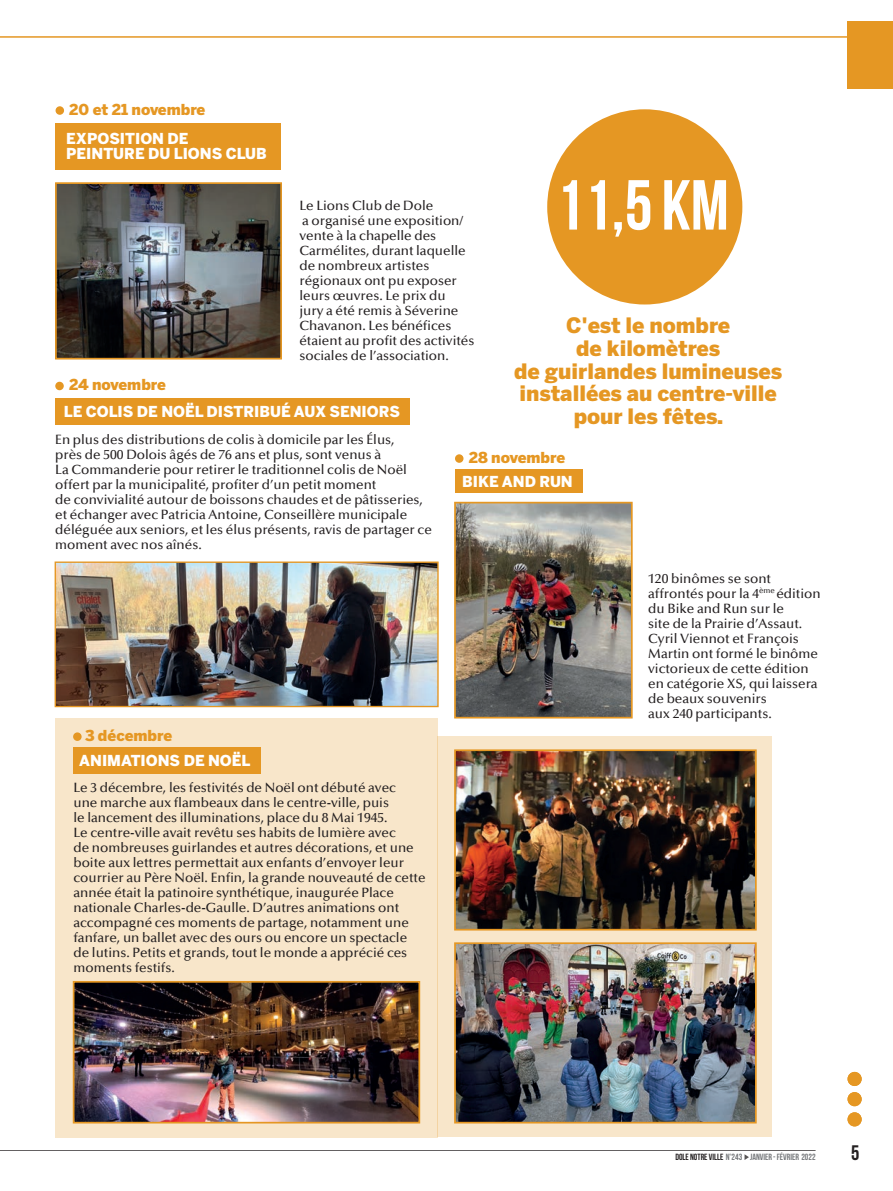
<style>
.page{position:relative;width:893px;height:1191px;background:#fff}
.page>*{position:absolute;margin:0;border:0;box-sizing:border-box;transform-origin:0 0}
.t1{font:700 70.65px "Bebas Neue";color:#fff}
.t2{font:900 21px/22.6px "Benton Sans";color:#e59723;text-align:center}
.t3{font:700 21px "Bebas Neue";color:#231f20}
.t4{font:900 15px/15px "Benton Sans";color:#fff}
.t5{font:900 15px "Benton Sans";color:#e59723}
.t6{font:500 13.5px/15px "Optima";color:#231f20}
.t7{font:700 9px "Bebas Neue";color:#76787b}
.s1{color:#231f20}
</style>
<div class="page">
<hr style="left:0;top:1150px;width:816px;height:1px;background:#231f20">
<svg style="left:744px;top:1154px;width:5px;height:6px"></svg>
<div style="left:847px;top:1112px;width:15px;height:14px;background:#e59723;border-radius:50%"></div>
<div style="left:847px;top:1092px;width:15px;height:14px;background:#e59723;border-radius:50%"></div>
<div style="left:847px;top:1071px;width:15px;height:15px;background:#e59723;border-radius:50%"></div>
<hr style="left:0;top:36px;width:870px;height:2px;background:#e59723">
<div style="left:847px;top:21px;width:46px;height:68px;background:#e59723"></div>
<div style="left:55px;top:382px;width:9px;height:8px;background:#e59723;border-radius:50%"></div>
<div style="left:55px;top:398px;width:355px;height:27px;background:#e59723"></div>
<div style="left:56px;top:106px;width:8px;height:9px;background:#e59723;border-radius:50%"></div>
<div style="left:56px;top:124px;width:225px;height:46px;background:#e59723"></div>
<img style="left:58px;top:185px;width:221px;height:171px">
<div style="left:55px;top:182px;width:227px;height:177px;border:2px solid #e59723"></div>
<div style="left:455px;top:454px;width:8px;height:9px;background:#e59723;border-radius:50%"></div>
<div style="left:455px;top:470px;width:128px;height:23px;background:#e59723"></div>
<img style="left:457px;top:505px;width:173px;height:210px">
<div style="left:454px;top:502px;width:179px;height:216px;border:2px solid #e59723"></div>
<div style="left:55px;top:718px;width:383px;height:419px;background:#f8e6ca"></div>
<div style="left:73px;top:747px;width:188px;height:27px;background:#e59723"></div>
<div style="left:73px;top:732px;width:9px;height:9px;background:#e59723;border-radius:50%"></div>
<img style="left:76px;top:984px;width:341px;height:136px">
<div style="left:73px;top:981px;width:347px;height:142px;border:2px solid #e59723"></div>
<div style="left:547px;top:109px;width:195px;height:195px;background:#e59723;border-radius:50%"></div>
<img style="left:57px;top:563px;width:380px;height:142px">
<div style="left:55px;top:561px;width:384px;height:146px;border:1px solid #e59723"></div>
<div style="left:438px;top:736px;width:334px;height:401px;background:#f8e6ca"></div>
<img style="left:457px;top:752px;width:297px;height:175px">
<div style="left:454px;top:749px;width:303px;height:181px;border:2px solid #e59723"></div>
<img style="left:457px;top:945px;width:297px;height:175px">
<div style="left:454px;top:942px;width:303px;height:181px;border:2px solid #e59723"></div>
<p class="t5" style="left:69px;top:100px;width:138px">20 et 21 novembre</p>
<p class="t4" style="left:66px;top:131px;width:202px">EXPOSITION DE<br>PEINTURE DU LIONS CLUB</p>
<p class="t6" style="left:299px;top:198px;width:177px">Le Lions Club de Dole<br>a organisé une exposition/ vente à la chapelle des<br>Carmélites, durant laquelle de nombreux artistes régionaux ont pu exposer leurs œuvres. Le prix du<br>jury a été remis à Séverine<br>Chavanon. Les bénéfices étaient au profit des activités sociales de l’association.</p>
<p class="t5" style="left:69px;top:376px;width:98px">24 novembre</p>
<p class="t4" style="left:64px;top:404px;width:338px">LE COLIS DE NOËL DISTRIBUÉ AUX SENIORS</p>
<h1 class="t1" style="left:556px;top:166px;width:175px">11,5 KM</h1>
<h2 class="t2" style="left:514px;top:314px;width:269px">C'est le nombre<br>de kilomètres<br>de guirlandes lumineuses installées au centre-ville pour les fêtes.</h2>
<p class="t6" style="left:55px;top:432px;width:378px">En plus des distributions de colis à domicile par les Élus,<br>près de 500 Dolois âgés de 76 ans et plus, sont venus à<br>La Commanderie pour retirer le traditionnel colis de Noël offert par la municipalité, profiter d’un petit moment<br>de convivialité autour de boissons chaudes et de pâtisseries, et échanger avec Patricia Antoine, Conseillère municipale déléguée aux seniors, et les élus présents, ravis de partager ce moment avec nos aînés.</p>
<p class="t5" style="left:469px;top:448px;width:98px">28 novembre</p>
<p class="t4" style="left:462px;top:474px;width:112px">BIKE AND RUN</p>
<p class="t5" style="left:85px;top:726px;width:89px">3 décembre</p>
<p class="t4" style="left:79px;top:753px;width:173px">ANIMATIONS DE NOËL</p>
<p class="t6" style="left:73px;top:780px;width:354px">Le 3 décembre, les festivités de Noël ont débuté avec<br>une marche aux flambeaux dans le centre-ville, puis<br>le lancement des illuminations, place du 8 Mai 1945.<br>Le centre-ville avait revêtu ses habits de lumière avec<br>de nombreuses guirlandes et autres décorations, et une boite aux lettres permettait aux enfants d’envoyer leur courrier au Père Noël. Enfin, la grande nouveauté de cette année était la patinoire synthétique, inaugurée Place nationale Charles-de-Gaulle. D’autres animations ont accompagné ces moments de partage, notamment une fanfare, un ballet avec des ours ou encore un spectacle de lutins. Petits et grands, tout le monde a apprécié ces moments festifs.</p>
<p class="t6" style="left:648px;top:571px;width:174px">120 binômes se sont affrontés pour la 4<sup>ème</sup> édition du Bike and Run sur le<br>site de la Prairie d’Assaut.<br>Cyril Viennot et François<br>Martin ont formé le binôme victorieux de cette édition en catégorie XS, qui laissera de beaux souvenirs<br>aux 240 participants.</p>
<p class="t7" style="left:675px;top:1152px;width:142px"><span class="s1">DOLE NOTRE VILLE</span> N°243 JANVIER - FÉVRIER 2022</p>
<h2 class="t3" style="left:851px;top:1141px;width:10px">5</h2>
</div>
